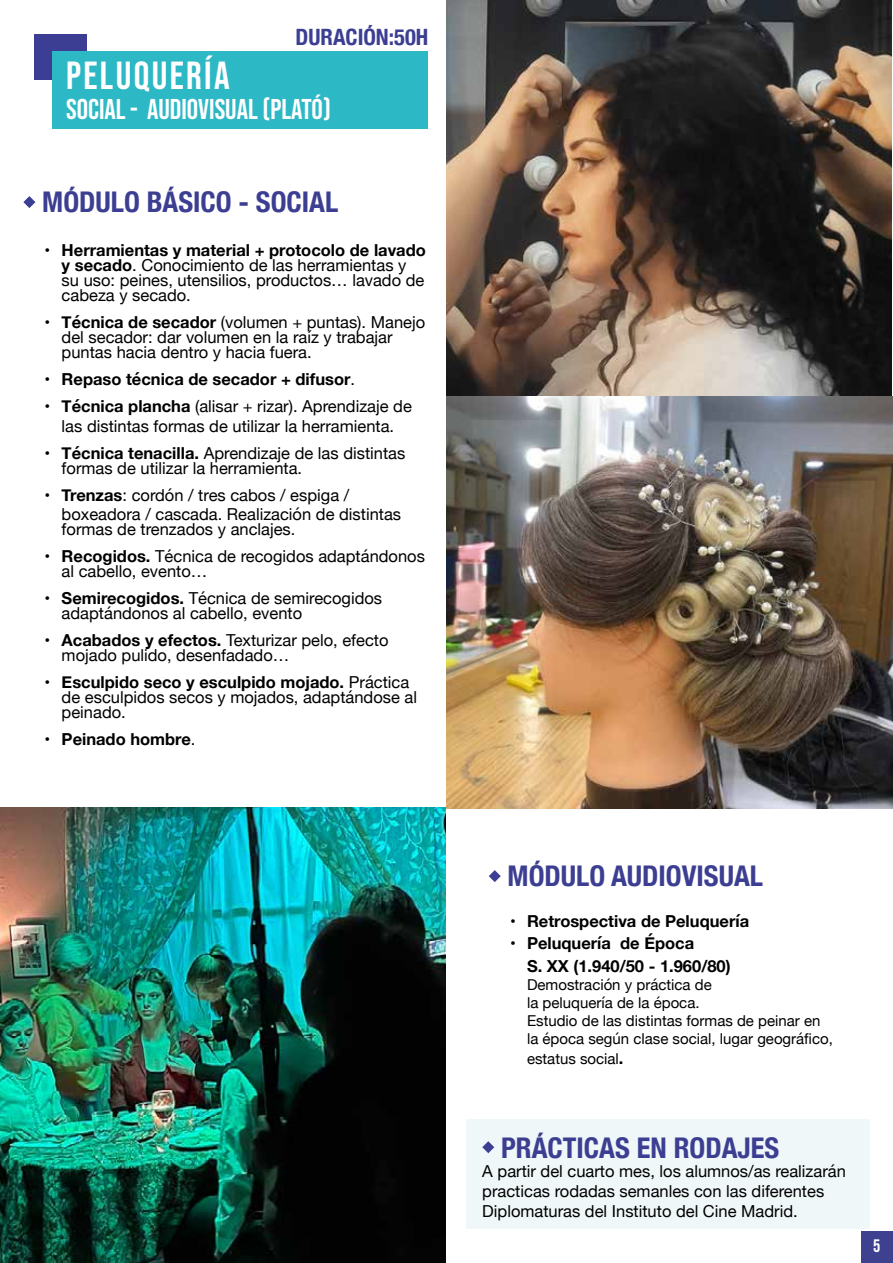
<style>
.page{position:relative;width:893px;height:1263px;background:#fff}
.page>*{position:absolute;margin:0;border:0;box-sizing:border-box;transform-origin:0 0}
.t1{font:39px "Bebas Neue";letter-spacing:.06em;color:#fff}
.t2{font:700 condensed 28.5px "Helvetica Neue";color:#3c3e92}
.t3{font:28.5px "Bebas Neue";color:#fff}
.t4{font:700 condensed 22.5px "Helvetica Neue";color:#3c3e92}
.t5{font:18px "Bebas Neue";color:#fff}
.t6{font:16.5px/15px "Helvetica Neue";color:#000}
.t7{font:700 16.5px/22.5px "Helvetica Neue";color:#000}
.t8{font:15px/18px "Helvetica Neue";color:#000}
.s1{font-weight:700}
.s2{font-weight:400}
.s3{font-weight:700;font-size:16.5px}
</style>
<div class="page">
<div style="left:861px;top:1231px;width:32px;height:31px;background:#3d418f"></div>
<svg style="left:23px;top:196px;width:12px;height:12px"></svg>
<img style="left:446px;top:395px;width:447px;height:414px">
<svg style="left:489px;top:870px;width:12px;height:12px"></svg>
<img style="left:446px;top:0;width:446px;height:395px">
<div style="left:34px;top:34px;width:52px;height:46px;background:#3b3e92"></div>
<div style="left:52px;top:51px;width:375px;height:78px;background:#2db8c5"></div>
<div style="left:466px;top:1119px;width:404px;height:110px;background:#f0f7f8"></div>
<svg style="left:482px;top:1141px;width:12px;height:12px"></svg>
<img style="left:0;top:808px;width:445px;height:455px">
<h3 class="t4" style="left:296px;top:18px;width:134px">DURACIÓN:50H</h3>
<h1 class="t1" style="left:66px;top:54px;width:165px">PELUQUERÍA</h1>
<h2 class="t3" style="left:66px;top:93px;width:266px">SOCIAL - AUDIOVISUAL (PLATÓ)</h2>
<h2 class="t2" style="left:42px;top:179px;width:298px">MÓDULO BÁSICO - SOCIAL</h2>
<p class="t6" style="left:62px;top:243px;width:366px;text-indent:-17px"><span class="s1">• Herramientas y material + protocolo de lavado y secado</span>. Conocimiento de las herramientas y su uso: peines, utensilios, productos… lavado de cabeza y secado.</p>
<p class="t6" style="left:62px;top:315px;width:365px;text-indent:-17px"><span class="s1">• Técnica de secador</span> (volumen + puntas). Manejo del secador: dar volumen en la raíz y trabajar puntas hacia dentro y hacia fuera.</p>
<p class="t7" style="left:45px;top:368px;width:312px">• Repaso técnica de secador + difusor<span class="s2">.</span></p>
<p class="t6" style="left:45px;top:397px;width:369px;line-height:19.8px;text-align:center"><span class="s1">• Técnica plancha</span> (alisar + rizar). Aprendizaje de las distintas formas de utilizar la herramienta.</p>
<p class="t6" style="left:62px;top:446px;width:345px;text-indent:-17px"><span class="s1">• Técnica tenacilla.</span> Aprendizaje de las distintas formas de utilizar la herramienta.</p>
<p class="t6" style="left:62px;top:486px;width:341px;line-height:19.8px;text-indent:-17px"><span class="s1">• Trenzas</span>: cordón / tres cabos / espiga / boxeadora / cascada. Realización de distintas</p>
<p class="t6" style="left:62px;top:523px;width:235px">formas de trenzados y anclajes.</p>
<p class="t6" style="left:62px;top:550px;width:365px;text-indent:-17px"><span class="s1">• Recogidos.</span> Técnica de recogidos adaptándonos al cabello, evento…</p>
<p class="t6" style="left:62px;top:592px;width:322px;text-indent:-17px"><span class="s1">• Semirecogidos.</span> Técnica de semirecogidos adaptándonos al cabello, evento</p>
<p class="t6" style="left:62px;top:634px;width:328px;text-indent:-17px"><span class="s1">• Acabados y efectos.</span> Texturizar pelo, efecto mojado pulido, desenfadado…</p>
<p class="t6" style="left:62px;top:676px;width:357px;text-indent:-17px"><span class="s1">• Esculpido seco y esculpido mojado.</span> Práctica de esculpidos secos y mojados, adaptándose al peinado.</p>
<p class="t7" style="left:45px;top:729px;width:152px">• Peinado hombre<span class="s2">.</span></p>
<h2 class="t2" style="left:508px;top:852px;width:257px">MÓDULO AUDIOVISUAL</h2>
<p class="t7" style="left:510px;top:910px;width:241px">• Retrospectiva de Peluquería</p>
<p class="t7" style="left:527px;top:933px;width:205px;text-indent:-17px">• Peluquería de Época<br>S. XX (1.940/50 - 1.960/80)</p>
<p class="t8" style="left:527px;top:976px;width:307px">Demostración y práctica de<br>la peluquería de la época.<br>Estudio de las distintas formas de peinar en la época según clase social, lugar geográfico,</p>
<p class="t8" style="left:527px;top:1050px;width:98px">estatus social<span class="s3">.</span></p>
<h2 class="t2" style="left:501px;top:1124px;width:280px">PRÁCTICAS EN RODAJES</h2>
<p class="t6" style="left:482px;top:1162px;width:365px;line-height:19.8px">A partir del cuarto mes, los alumnos/as realizarán practicas rodadas semanles con las diferentes<br>Diplomaturas del Instituto del Cine Madrid.</p>
<p class="t5" style="left:873px;top:1235px;width:9px">5</p>
</div>
